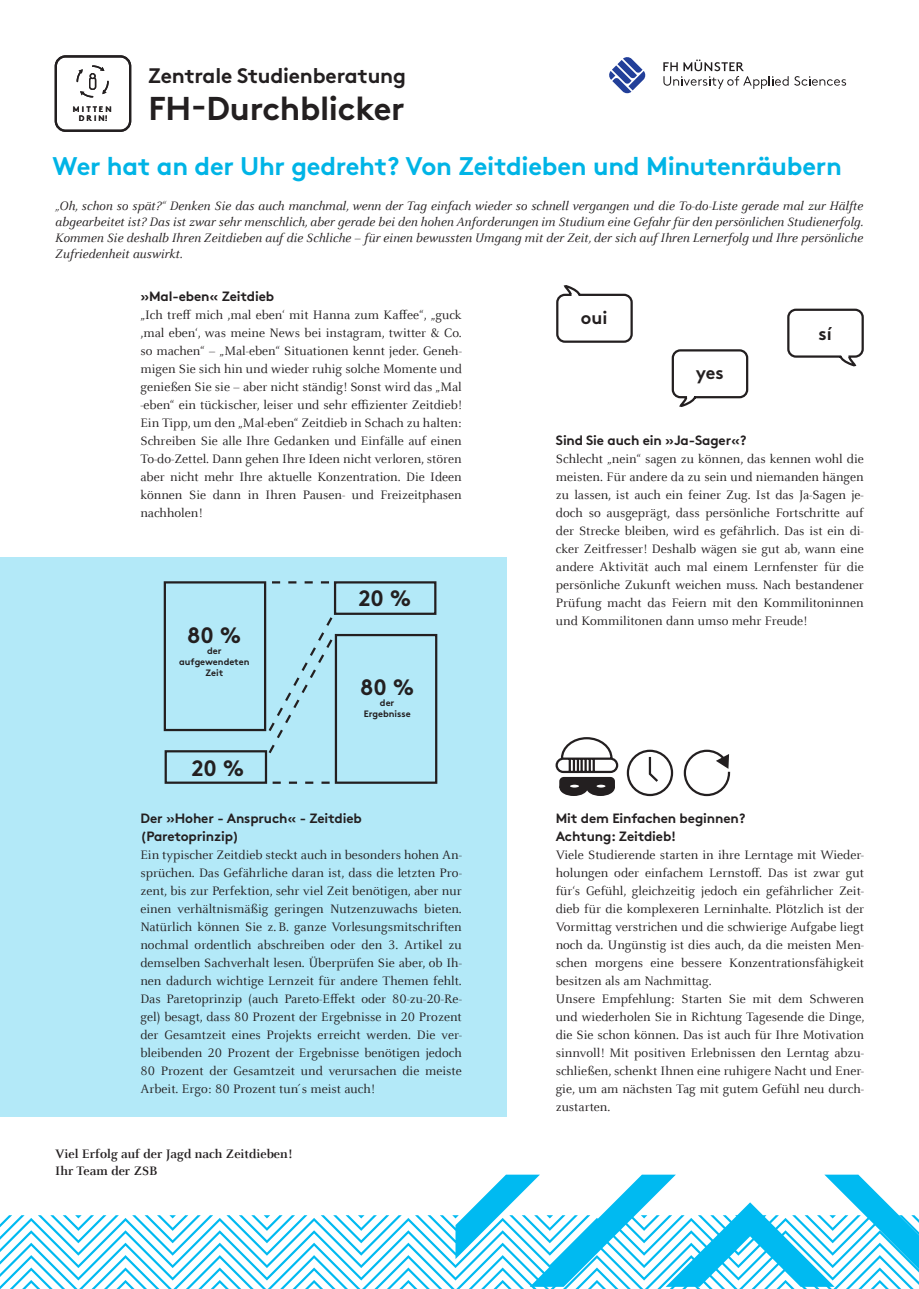
<style>
.page{position:relative;width:919px;height:1289px;background:#fff}
.page>*{position:absolute;margin:0;border:0;box-sizing:border-box;transform-origin:0 0}
.t1{font:700 33px "Brown Pro";letter-spacing:-.01em;color:#231f20}
.t2{font:700 25.5px "Brown Pro";letter-spacing:-.01em;color:#00b4e6}
.t3{font:700 22.2px "Brown Pro";color:#231f20}
.t4{font:700 21px "Brown Pro";letter-spacing:-.01em;color:#231f20}
.t5{font:700 18px "Brown Pro";color:#231f20}
.t6{font:13.5px/18px "Celeste Offc Pro";color:#231f20;text-align:justify}
.t7{font:italic 13.5px/16.2px "Celeste Offc Pro";color:#231f20;text-align:justify}
.t8{font:700 13.5px/18px "Brown Pro";letter-spacing:-.01em;color:#231f20}
.t9{font:700 13.5px "Celeste Offc Pro";color:#231f20}
.t10{font:700 9.3px/11.1px "Brown Pro";color:#231f20;text-align:center}
.t11{font:700 7.95px/9.6px "Brown Pro";color:#231f20;text-align:center}
</style>
<div class="page">
<div style="left:0;top:557px;width:506px;height:559px;background:#b3e9f8"></div>
<svg style="left:556px;top:285px;width:77px;height:58px"></svg>
<svg style="left:787px;top:308px;width:77px;height:59px"></svg>
<svg style="left:671px;top:349px;width:78px;height:58px"></svg>
<div style="left:55px;top:55px;width:76px;height:77px;border:2px solid #231f20;border-radius:10px"></div>
<svg style="left:76px;top:65px;width:33px;height:33px"></svg>
<svg style="left:794px;top:76px;width:52px;height:10px"></svg>
<svg style="left:663px;top:59px;width:125px;height:30px"></svg>
<svg style="left:609px;top:57px;width:36px;height:37px"></svg>
<svg style="left:0;top:1174px;width:918px;height:114px"></svg>
<div style="left:164px;top:581px;width:102px;height:150px;border:2px solid #231f20"></div>
<div style="left:164px;top:750px;width:103px;height:33px;border:2px solid #231f20"></div>
<div style="left:335px;top:634px;width:102px;height:149px;border:2px solid #231f20"></div>
<div style="left:560px;top:780px;width:26px;height:14px;background:#231f20;border-radius:50%"></div>
<div style="left:559px;top:779px;width:29px;height:17px;border:2px solid #231f20;border-radius:50%"></div>
<div style="left:587px;top:780px;width:26px;height:14px;background:#231f20;border-radius:50%"></div>
<div style="left:586px;top:779px;width:28px;height:17px;border:2px solid #231f20;border-radius:50%"></div>
<svg style="left:555px;top:737px;width:64px;height:52px"></svg>
<div style="left:567px;top:782px;width:14px;height:7px;border:2px solid #231f20;border-radius:50%"></div>
<div style="left:594px;top:782px;width:14px;height:7px;border:2px solid #231f20;border-radius:50%"></div>
<div style="left:626px;top:749px;width:47px;height:47px;border:2px solid #231f20;border-radius:50%"></div>
<svg style="left:648px;top:756px;width:10px;height:26px"></svg>
<svg style="left:683px;top:749px;width:48px;height:48px"></svg>
<svg style="left:272px;top:781px;width:57px;height:2px"></svg>
<svg style="left:266px;top:581px;width:171px;height:174px"></svg>
<p class="t11" style="left:73px;top:103px;width:40px">M I T T E N<br>D R I N!</p>
<p class="t4" style="left:148px;top:58px;width:259px">Zentrale Studienberatung</p>
<p class="t1" style="left:148px;top:82px;width:258px">FH-Durchblicker</p>
<p class="t2" style="left:53px;top:146px;width:790px">Wer hat an der Uhr gedreht? Von Zeitdieben und Minutenräubern</p>
<p class="t7" style="left:55px;top:197px;width:809px">„Oh, schon so spät?“ Denken Sie das auch manchmal, wenn der Tag einfach wieder so schnell vergangen und die To-do-Liste gerade mal zur Hälfte abgearbeitet ist? Das ist zwar sehr menschlich, aber gerade bei den hohen Anforderungen im Studium eine Gefahr für den persönlichen Studienerfolg.<br>Kommen Sie deshalb Ihren Zeitdieben auf die Schliche – für einen bewussten Umgang mit der Zeit, der sich auf Ihren Lernerfolg und Ihre persönliche Zufriedenheit auswirkt.</p>
<p class="t8" style="left:140px;top:286px;width:135px">»Mal-eben« Zeitdieb</p>
<p class="t6" style="left:140px;top:305px;width:323px">„Ich treff mich ,mal eben‘ mit Hanna zum Kaffee“, „guck ,mal eben‘, was meine News bei instagram, twitter &amp; Co. so machen“ – „Mal-eben“ Situationen kennt jeder. Geneh&shy;migen Sie sich hin und wieder ruhig solche Momente und genießen Sie sie – aber nicht ständig! Sonst wird das „Mal -eben“ ein tückischer, leiser und sehr effizienter Zeitdieb!<br>Ein Tipp, um den „Mal-eben“ Zeitdieb in Schach zu halten:<br>Schreiben Sie alle Ihre Gedanken und Einfälle auf einen To-do-Zettel. Dann gehen Ihre Ideen nicht verloren, stören aber nicht mehr Ihre aktuelle Konzentration. Die Ideen können Sie dann in Ihren Pausen- und Freizeitphasen nachholen!</p>
<p class="t5" style="left:581px;top:303px;width:28px">oui</p>
<p class="t5" style="left:818px;top:319px;width:15px">sí</p>
<p class="t5" style="left:695px;top:358px;width:30px">yes</p>
<p class="t8" style="left:556px;top:430px;width:192px">Sind Sie auch ein »Ja-Sager«?</p>
<p class="t6" style="left:556px;top:449px;width:309px">Schlecht „nein“ sagen zu können, das kennen wohl die meisten. Für andere da zu sein und niemanden hängen zu lassen, ist auch ein feiner Zug. Ist das Ja-Sagen je&shy;doch so ausgeprägt, dass persönliche Fortschritte auf der Strecke bleiben, wird es gefährlich. Das ist ein di&shy;cker Zeitfresser! Deshalb wägen sie gut ab, wann eine andere Aktivität auch mal einem Lernfenster für die persönliche Zukunft weichen muss. Nach bestandener Prüfung macht das Feiern mit den Kommilitoninnen und Kommilitonen dann umso mehr Freude!</p>
<h3 class="t3" style="left:358px;top:580px;width:54px">20 %</h3>
<h3 class="t3" style="left:187px;top:617px;width:56px">80 %</h3>
<p class="t10" style="left:179px;top:644px;width:72px">der aufgewendeten<br>Zeit</p>
<h3 class="t3" style="left:191px;top:749px;width:54px">20 %</h3>
<h3 class="t3" style="left:360px;top:669px;width:56px">80 %</h3>
<p class="t10" style="left:363px;top:696px;width:48px">der<br>Ergebnisse</p>
<p class="t8" style="left:140px;top:808px;width:223px">Der »Hoher - Anspruch« - Zeitdieb (Paretoprinzip)</p>
<p class="t6" style="left:140px;top:845px;width:323px">Ein typischer Zeitdieb steckt auch in besonders hohen An&shy;sprüchen. Das Gefährliche daran ist, dass die letzten Pro&shy;zent, bis zur Perfektion, sehr viel Zeit benötigen, aber nur einen verhältnismäßig geringen Nutzenzuwachs bieten.<br>Natürlich können Sie z. B. ganze Vorlesungsmitschriften nochmal ordentlich abschreiben oder den 3. Artikel zu demselben Sachverhalt lesen. Überprüfen Sie aber, ob Ih&shy;nen dadurch wichtige Lernzeit für andere Themen fehlt.<br>Das Paretoprinzip (auch Pareto-Effekt oder 80-zu-20-Re&shy;gel) besagt, dass 80 Prozent der Ergebnisse in 20 Prozent der Gesamtzeit eines Projekts erreicht werden. Die ver&shy;bleibenden 20 Prozent der Ergebnisse benötigen jedoch 80 Prozent der Gesamtzeit und verursachen die meiste Arbeit. Ergo: 80 Prozent tun ́s meist auch!</p>
<p class="t9" style="left:55px;top:1145px;width:238px">Viel Erfolg auf der Jagd nach Zeitdieben!</p>
<p class="t9" style="left:55px;top:1161px;width:104px">Ihr Team der ZSB</p>
<p class="t8" style="left:555px;top:808px;width:191px">Mit dem Einfachen beginnen?</p>
<p class="t8" style="left:555px;top:826px;width:122px">Achtung: Zeitdieb!</p>
<p class="t6" style="left:555px;top:845px;width:310px">Viele Studierende starten in ihre Lerntage mit Wieder&shy;holungen oder einfachem Lernstoff. Das ist zwar gut für‘s Gefühl, gleichzeitig jedoch ein gefährlicher Zeit&shy;dieb für die komplexeren Lerninhalte. Plötzlich ist der Vormittag verstrichen und die schwierige Aufgabe liegt noch da. Ungünstig ist dies auch, da die meisten Men&shy;schen morgens eine bessere Konzentrationsfähigkeit besitzen als am Nachmittag.</p>
<p class="t6" style="left:555px;top:989px;width:310px">Unsere Empfehlung: Starten Sie mit dem Schweren und wiederholen Sie in Richtung Tagesende die Dinge, die Sie schon können. Das ist auch für Ihre Motivation sinnvoll! Mit positiven Erlebnissen den Lerntag abzu&shy;schließen, schenkt Ihnen eine ruhigere Nacht und Ener&shy;gie, um am nächsten Tag mit gutem Gefühl neu durch&shy;zustarten.</p>
</div>
